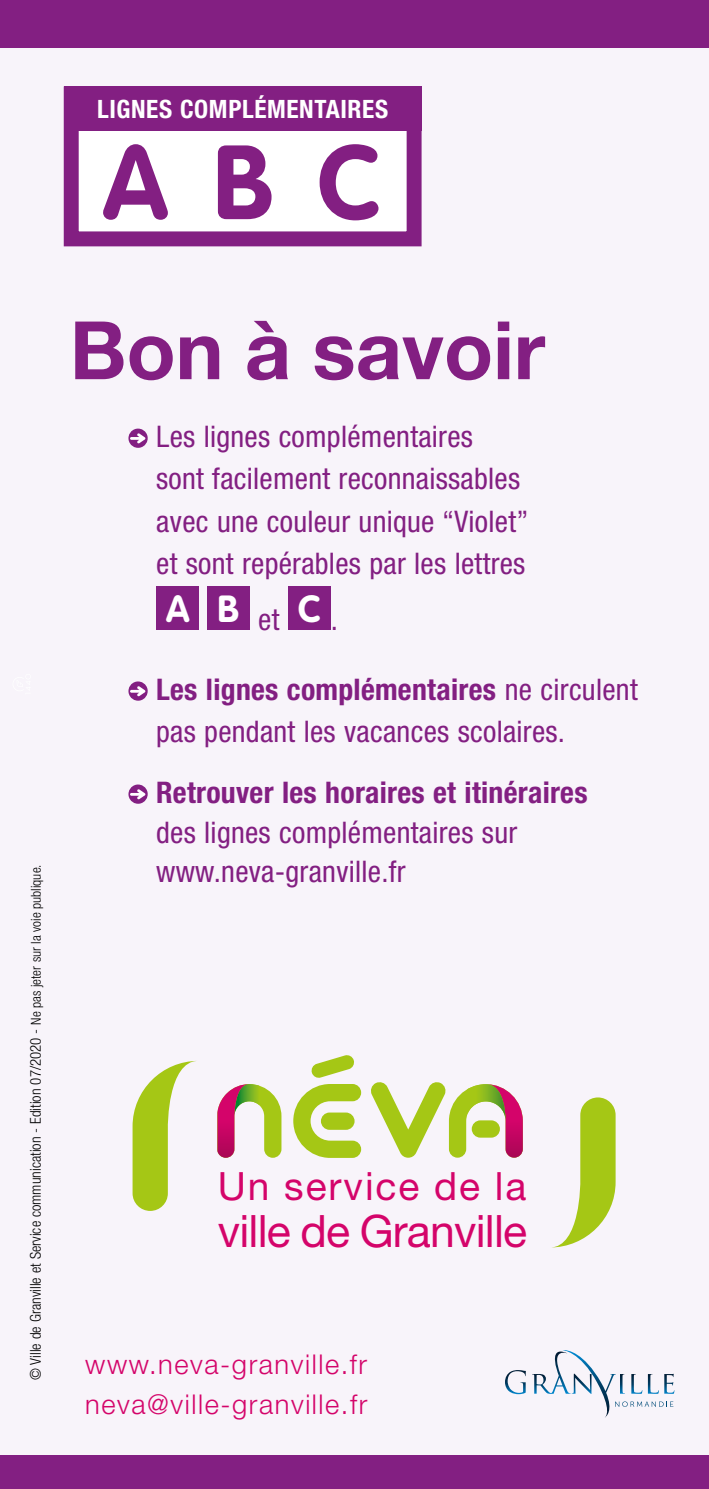
<style>
.page{position:relative;width:709px;height:1489px;background:#fff}
.page>*{position:absolute;margin:0;border:0;box-sizing:border-box;transform-origin:0 0}
.t1{font:700 103.5px "VAG Rounded Std";color:#831f82}
.t2{font:700 80.75px "Helvetica Neue LT Std";color:#831f82}
.t3{font:44.75px "Helvetica Neue LT Std";letter-spacing:-.02em;color:#d4046a}
.t4{font:39px "Helvetica Neue LT Std";letter-spacing:.05em;color:#d4046a}
.t5{font:700 37.25px "VAG Rounded Std";color:#fff}
.t6{font:condensed 29.75px/42.2px "Helvetica Neue LT Std";letter-spacing:.01em;color:#831f82}
.t7{font:700 condensed 29.75px "Helvetica Neue LT Std";letter-spacing:.01em;color:#831f82}
.t8{font:300 27.25px/39.8px "Helvetica Neue LT Std";letter-spacing:.06em;color:#d4046a}
.t9{font:700 condensed 25.25px "Helvetica Neue LT Std";letter-spacing:.025em;color:#fff}
.t10{font:300 condensed 15px "Helvetica Neue LT Std";color:#000}
.s1{font-size:13.75px}
.s2{font-weight:700}
</style>
<div class="page">
<div style="left:0;top:0;width:709px;height:1488px;background:#f8f4fa"></div>
<div style="left:0;top:0;width:709px;height:48px;background:#831f82"></div>
<div style="left:0;top:1455px;width:709px;height:33px;background:#831f82"></div>
<div style="left:71px;top:94px;width:343px;height:145px;background:#fff"></div>
<div style="left:64px;top:86px;width:357px;height:160px;border:15px solid #831f82"></div>
<div style="left:64px;top:86px;width:357px;height:45px;background:#831f82"></div>
<svg style="left:128px;top:428px;width:20px;height:20px"></svg>
<div style="left:157px;top:585px;width:42px;height:44px;background:#831f82"></div>
<div style="left:207px;top:585px;width:43px;height:44px;background:#831f82"></div>
<div style="left:288px;top:585px;width:42px;height:44px;background:#831f82"></div>
<svg style="left:128px;top:681px;width:20px;height:20px"></svg>
<svg style="left:128px;top:784px;width:20px;height:20px"></svg>
<svg style="left:505px;top:1370px;width:21px;height:23px"></svg>
<svg style="left:532px;top:1350px;width:142px;height:67px"></svg>
<svg style="left:133px;top:1060px;width:63px;height:150px"></svg>
<svg style="left:554px;top:1097px;width:61px;height:150px"></svg>
<svg style="left:293px;top:1055px;width:68px;height:102px"></svg>
<svg style="left:371px;top:1082px;width:152px;height:75px"></svg>
<svg style="left:217px;top:1084px;width:64px;height:73px"></svg>
<p class="t9" style="left:97px;top:93px;width:292px">LIGNES COMPLÉMENTAIRES</p>
<h1 class="t1" style="left:103px;top:122px;width:280px">ABC</h1>
<p class="t10" style="left:27px;top:1379px;width:517px;rotate:-90deg">© Ville de Granville et Service communication - Edition 07/2020 - <span class="s1">Ne pas jeter sur la voie publique.</span></p>
<h2 class="t2" style="left:70px;top:300px;width:477px">Bon à savoir</h2>
<p class="t6" style="left:156px;top:415px;width:374px">Les lignes complémentaires<br>sont facilement reconnaissables avec une couleur unique “Violet” et sont repérables par les lettres</p>
<p class="t5" style="left:166px;top:587px;width:173px">A B<sub>et</sub>C<sub>.</sub></p>
<p class="t6" style="left:156px;top:668px;width:483px"><span class="s2">Les lignes complémentaires</span> ne circulent pas pendant les vacances scolaires.</p>
<p class="t7" style="left:156px;top:774px;width:433px">Retrouver les horaires et itinéraires</p>
<p class="t6" style="left:156px;top:812px;width:362px;line-height:39.8px">des lignes complémentaires sur www.neva-granville.fr</p>
<h3 class="t4" style="left:218px;top:1162px;width:310px">Un service de la</h3>
<h3 class="t3" style="left:218px;top:1204px;width:311px">ville de Granville</h3>
<p class="t8" style="left:85px;top:1343px;width:283px">www.neva-granville.fr neva@ville-granville.fr</p>
</div>
